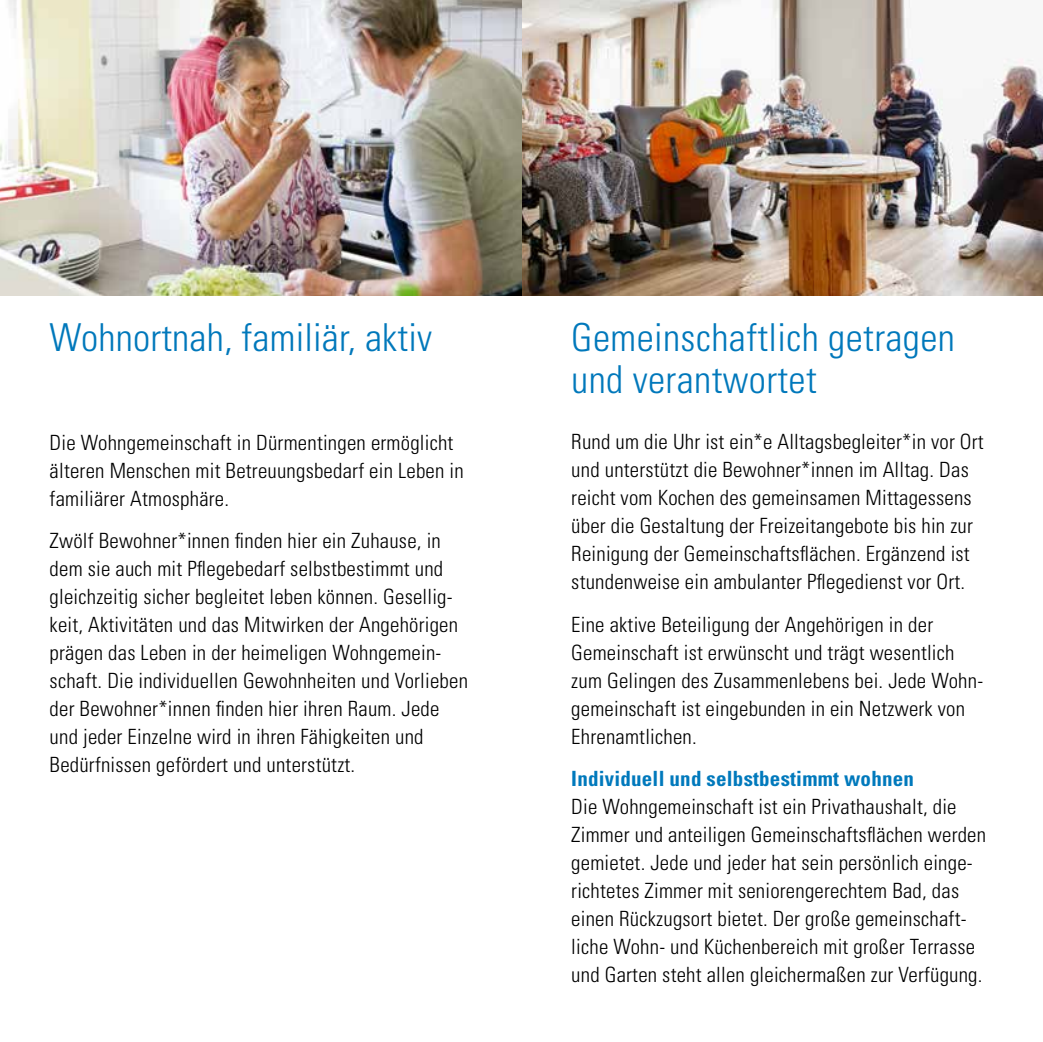
<style>
.page{position:relative;width:1043px;height:1042px;background:#fff}
.page>*{position:absolute;margin:0;border:0;box-sizing:border-box;transform-origin:0 0}
.t1{font:300 condensed 38.5px/42px "Univers LT Std";letter-spacing:.01em;color:#0078bb}
.t2{font:300 condensed 21px/28px "Univers LT Std";letter-spacing:.01em;color:#000}
.t3{font:700 condensed 21px "Univers LT Std";letter-spacing:.01em;color:#0079bc}
</style>
<div class="page">
<img style="left:0;top:0;width:1042px;height:295px">
<h1 class="t1" style="left:50px;top:317px;width:384px">Wohnortnah, familiär, aktiv</h1>
<p class="t2" style="left:50px;top:428px;width:415px">Die Wohngemeinschaft in Dürmentingen ermöglicht älteren Menschen mit Betreuungsbedarf ein Leben in familiärer Atmosphäre.</p>
<p class="t2" style="left:50px;top:526px;width:420px">Zwölf Bewohner*innen finden hier ein Zuhause, in dem sie auch mit Pflegebedarf selbstbestimmt und gleichzeitig sicher begleitet leben können. Gesellig&shy;keit, Aktivitäten und das Mitwirken der Angehörigen prägen das Leben in der heimeligen Wohngemein&shy;schaft. Die individuellen Gewohnheiten und Vorlieben der Bewohner*innen finden hier ihren Raum. Jede und jeder Einzelne wird in ihren Fähigkeiten und Bedürfnissen gefördert und unterstützt.</p>
<h1 class="t1" style="left:571px;top:317px;width:385px">Gemeinschaftlich getragen und verantwortet</h1>
<p class="t2" style="left:571px;top:428px;width:414px">Rund um die Uhr ist ein*e Alltagsbegleiter*in vor Ort und unterstützt die Bewohner*innen im Alltag. Das reicht vom Kochen des gemeinsamen Mittagessens über die Gestaltung der Freizeitangebote bis hin zur Reinigung der Gemeinschaftsflächen. Ergänzend ist stundenweise ein ambulanter Pflegedienst vor Ort.</p>
<p class="t2" style="left:571px;top:610px;width:413px">Eine aktive Beteiligung der Angehörigen in der Gemeinschaft ist erwünscht und trägt wesentlich zum Gelingen des Zusammenlebens bei. Jede Wohn&shy;gemeinschaft ist eingebunden in ein Netzwerk von Ehrenamtlichen.</p>
<p class="t3" style="left:571px;top:765px;width:344px">Individuell und selbstbestimmt wohnen</p>
<p class="t2" style="left:571px;top:792px;width:416px">Die Wohngemeinschaft ist ein Privathaushalt, die Zimmer und anteiligen Gemeinschaftsflächen werden gemietet. Jede und jeder hat sein persönlich einge&shy;richtetes Zimmer mit seniorengerechtem Bad, das einen Rückzugsort bietet. Der große gemeinschaft&shy;liche Wohn- und Küchenbereich mit großer Terrasse und Garten steht allen gleichermaßen zur Verfügung.</p>
</div>
